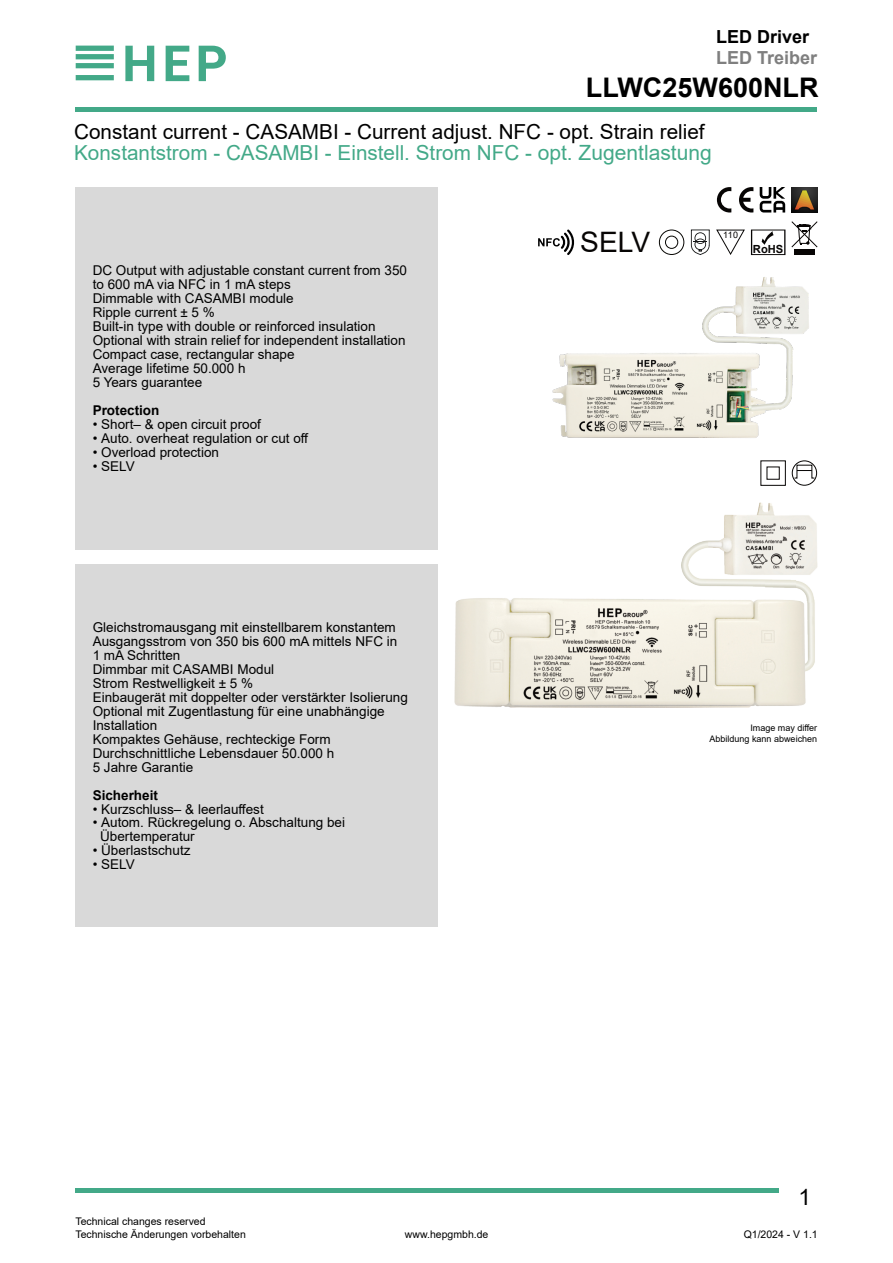
<style>
.page{position:relative;width:893px;height:1263px;background:#fff}
.page>*{position:absolute;margin:0;border:0;box-sizing:border-box;transform-origin:0 0}
.t1{font:28.2px "Arial";color:#070504}
.t2{font:700 27px "Arial";color:#000}
.t3{font:22.5px "Arial";color:#000}
.t4{font:20.7px/21px "Arial";color:#000}
.t5{font:700 18px "Arial";color:#7f7f7f}
.t6{font:700 18px "Arial";color:#000}
.t7{font:13.5px/14px "Arial";color:#000}
.t8{font:700 13.5px "Arial";color:#000}
.t9{font:700 11.25px "Arial";color:#070504}
.t10{font:10.5px/12.6px "Arial";color:#000}
.t11{font:9px/10.5px "Arial";color:#000;text-align:right}
.t12{font:9px "Arial";color:#070504}
.s1{color:#43a988}
.s2{font-size:21px;color:#43a988}
</style>
<div class="page">
<hr style="left:76px;top:108px;width:741px;height:4px;background:#43a988">
<hr style="left:76px;top:1189px;width:703px;height:4px;background:#43a988">
<svg style="left:76px;top:75px;width:38px;height:5px"></svg>
<svg style="left:76px;top:46px;width:38px;height:22px"></svg>
<svg style="left:125px;top:46px;width:29px;height:35px"></svg>
<svg style="left:166px;top:46px;width:23px;height:35px"></svg>
<svg style="left:199px;top:46px;width:27px;height:35px"></svg>
<div style="left:76px;top:565px;width:362px;height:362px;background:#d9d9d9"></div>
<div style="left:76px;top:187px;width:362px;height:362px;background:#d9d9d9"></div>
<div style="left:792px;top:460px;width:25px;height:26px;border:1px solid #070504;border-radius:50%"></div>
<svg style="left:793px;top:464px;width:22px;height:15px"></svg>
<div style="left:760px;top:460px;width:26px;height:26px;border:1px solid #070504"></div>
<div style="left:766px;top:466px;width:14px;height:14px;border:1px solid #070504"></div>
<div style="left:794px;top:249px;width:21px;height:6px;background:#070504"></div>
<svg style="left:792px;top:222px;width:25px;height:25px"></svg>
<svg style="left:716px;top:230px;width:29px;height:25px"></svg>
<svg style="left:751px;top:230px;width:34px;height:25px"></svg>
<svg style="left:538px;top:229px;width:37px;height:26px"></svg>
<div style="left:659px;top:230px;width:25px;height:25px;border:1px solid #080704;border-radius:50%"></div>
<div style="left:665px;top:236px;width:13px;height:13px;border:1px solid #080704;border-radius:50%"></div>
<svg style="left:691px;top:229px;width:19px;height:26px"></svg>
<svg style="left:717px;top:187px;width:14px;height:25px"></svg>
<svg style="left:739px;top:187px;width:14px;height:25px"></svg>
<svg style="left:760px;top:187px;width:25px;height:25px"></svg>
<img style="left:792px;top:187px;width:25px;height:26px">
<img style="left:455px;top:503px;width:362px;height:205px">
<img style="left:552px;top:277px;width:257px;height:161px">
<h3 class="t6" style="left:716px;top:30px;width:95px">LED Driver</h3>
<h3 class="t5" style="left:716px;top:51px;width:103px">LED Treiber</h3>
<h2 class="t2" style="left:586px;top:77px;width:234px">LLWC25W600NLR</h2>
<h3 class="t4" style="left:74px;top:123px;width:639px">Constant current - CASAMBI - Current adjust. NFC - opt. Strain relief<br><span class="s1">Konstantstrom - CASAMBI - Einstell. Strom NFC -</span> <span class="s2">opt. Zugentlastung</span></h3>
<p class="t7" style="left:93px;top:265px;width:316px">DC Output with adjustable constant current from 350 to 600 mA via NFC in 1 mA steps<br>Dimmable with CASAMBI module<br>Ripple current ± 5 %<br>Built-in type with double or reinforced insulation Optional with strain relief for independent installation Compact case, rectangular shape<br>Average lifetime 50.000 h<br>5 Years guarantee</p>
<p class="t8" style="left:93px;top:405px;width:68px">Protection</p>
<p class="t7" style="left:93px;top:418px;width:170px">• Short– &amp; open circuit proof</p>
<p class="t7" style="left:93px;top:432px;width:217px">• Auto. overheat regulation or cut off</p>
<p class="t7" style="left:93px;top:446px;width:128px">• Overload protection</p>
<p class="t7" style="left:93px;top:460px;width:44px">• SELV</p>
<h1 class="t1" style="left:580px;top:232px;width:71px">SELV</h1>
<p class="t12" style="left:723px;top:231px;width:17px">110</p>
<p class="t9" style="left:753px;top:245px;width:32px">RoHS</p>
<p class="t7" style="left:93px;top:622px;width:317px">Gleichstromausgang mit einstellbarem konstantem Ausgangsstrom von 350 bis 600 mA mittels NFC in 1 mA Schritten<br>Dimmbar mit CASAMBI Modul<br>Strom Restwelligkeit ± 5 %<br>Einbaugerät mit doppelter oder verstärkter Isolierung Optional mit Zugentlastung für eine unabhängige Installation<br>Kompaktes Gehäuse, rechteckige Form Durchschnittliche Lebensdauer 50.000 h<br>5 Jahre Garantie</p>
<p class="t8" style="left:93px;top:790px;width:67px">Sicherheit</p>
<p class="t7" style="left:93px;top:803px;width:173px">• Kurzschluss– &amp; leerlauffest</p>
<p class="t7" style="left:100px;top:817px;width:246px;text-indent:-8px">• Autom. Rückregelung o. Abschaltung bei<br>Übertemperatur</p>
<p class="t7" style="left:93px;top:845px;width:99px">• Überlastschutz</p>
<p class="t7" style="left:93px;top:859px;width:44px">• SELV</p>
<p class="t10" style="left:75px;top:1216px;width:172px">Technical changes reserved<br>Technische Änderungen vorbehalten</p>
<p class="t10" style="left:405px;top:1229px;width:85px">www.hepgmbh.de</p>
<p class="t11" style="left:710px;top:723px;width:109px">Image may differ<br>Abbildung kann abweichen</p>
<h3 class="t3" style="left:798px;top:1188px;width:14px">1</h3>
<p class="t10" style="left:744px;top:1229px;width:76px">Q1/2024 - V 1.1</p>
</div>
